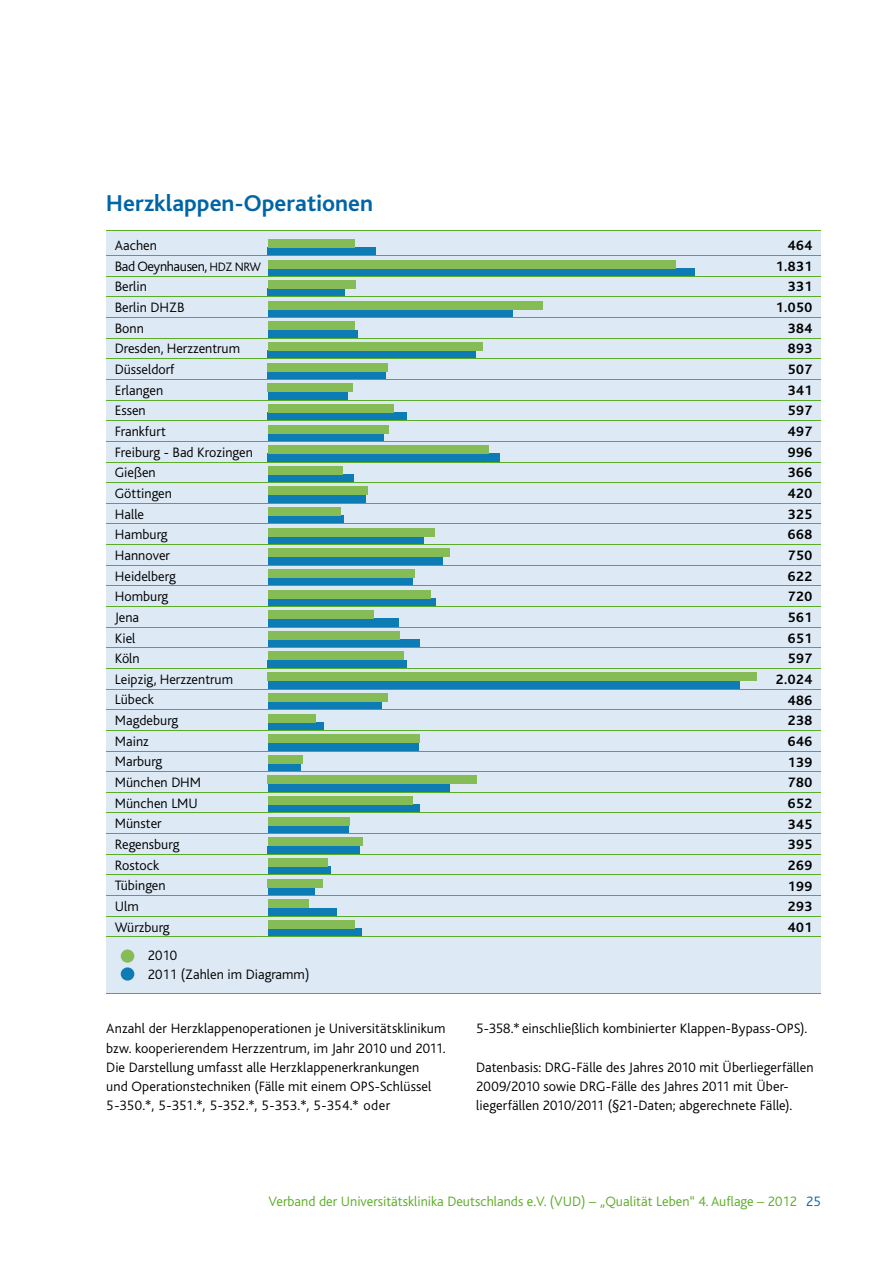
<style>
.page{position:relative;width:893px;height:1263px;background:#fff}
.page>*{position:absolute;margin:0;border:0;box-sizing:border-box;transform-origin:0 0}
.t1{font:700 24px "Bliss";color:#0065a6}
.t2{font:300 14.25px/20.7px "Bliss";color:#000}
.t3{font:700 14.25px/20.7px "Bliss";letter-spacing:.04em;color:#000;text-align:right}
.t4{font:300 14.25px "Bliss";color:#5bac26}
.s1{font-size:12.75px}
.s2{color:#0065a6}
</style>
<div class="page">
<div style="left:106px;top:230px;width:715px;height:763px;background:#dde9f4"></div>
<div style="left:268px;top:248px;width:108px;height:8px;background:#0d7cb5"></div>
<div style="left:268px;top:268px;width:427px;height:8px;background:#0d7cb5"></div>
<div style="left:268px;top:289px;width:77px;height:8px;background:#0d7cb5"></div>
<div style="left:268px;top:309px;width:245px;height:9px;background:#0d7cb5"></div>
<div style="left:268px;top:330px;width:89px;height:8px;background:#0d7cb5"></div>
<div style="left:268px;top:351px;width:208px;height:8px;background:#0d7cb5"></div>
<div style="left:268px;top:371px;width:118px;height:8px;background:#0d7cb5"></div>
<div style="left:268px;top:392px;width:79px;height:8px;background:#0d7cb5"></div>
<div style="left:268px;top:412px;width:139px;height:9px;background:#0d7cb5"></div>
<div style="left:268px;top:433px;width:116px;height:8px;background:#0d7cb5"></div>
<div style="left:268px;top:454px;width:232px;height:8px;background:#0d7cb5"></div>
<div style="left:268px;top:474px;width:85px;height:9px;background:#0d7cb5"></div>
<div style="left:268px;top:495px;width:98px;height:8px;background:#0d7cb5"></div>
<div style="left:268px;top:516px;width:76px;height:8px;background:#0d7cb5"></div>
<div style="left:268px;top:536px;width:156px;height:8px;background:#0d7cb5"></div>
<div style="left:268px;top:557px;width:175px;height:8px;background:#0d7cb5"></div>
<div style="left:268px;top:577px;width:145px;height:9px;background:#0d7cb5"></div>
<div style="left:268px;top:598px;width:168px;height:8px;background:#0d7cb5"></div>
<div style="left:268px;top:619px;width:131px;height:8px;background:#0d7cb5"></div>
<div style="left:268px;top:639px;width:152px;height:8px;background:#0d7cb5"></div>
<div style="left:268px;top:660px;width:139px;height:8px;background:#0d7cb5"></div>
<div style="left:268px;top:681px;width:472px;height:8px;background:#0d7cb5"></div>
<div style="left:268px;top:701px;width:113px;height:9px;background:#0d7cb5"></div>
<div style="left:268px;top:722px;width:55px;height:8px;background:#0d7cb5"></div>
<div style="left:268px;top:743px;width:150px;height:8px;background:#0d7cb5"></div>
<div style="left:268px;top:763px;width:32px;height:8px;background:#0d7cb5"></div>
<div style="left:268px;top:784px;width:182px;height:8px;background:#0d7cb5"></div>
<div style="left:268px;top:805px;width:152px;height:8px;background:#0d7cb5"></div>
<div style="left:268px;top:825px;width:80px;height:8px;background:#0d7cb5"></div>
<div style="left:268px;top:846px;width:92px;height:8px;background:#0d7cb5"></div>
<div style="left:268px;top:867px;width:63px;height:8px;background:#0d7cb5"></div>
<div style="left:268px;top:887px;width:46px;height:8px;background:#0d7cb5"></div>
<div style="left:268px;top:908px;width:68px;height:8px;background:#0d7cb5"></div>
<div style="left:268px;top:928px;width:93px;height:9px;background:#0d7cb5"></div>
<div style="left:268px;top:239px;width:87px;height:9px;background:#86bc55"></div>
<div style="left:268px;top:260px;width:407px;height:8px;background:#86bc55"></div>
<div style="left:268px;top:281px;width:87px;height:8px;background:#86bc55"></div>
<div style="left:268px;top:301px;width:275px;height:8px;background:#86bc55"></div>
<div style="left:268px;top:322px;width:86px;height:8px;background:#86bc55"></div>
<div style="left:268px;top:342px;width:215px;height:9px;background:#86bc55"></div>
<div style="left:268px;top:363px;width:120px;height:8px;background:#86bc55"></div>
<div style="left:268px;top:384px;width:85px;height:8px;background:#86bc55"></div>
<div style="left:268px;top:404px;width:125px;height:8px;background:#86bc55"></div>
<div style="left:268px;top:425px;width:120px;height:8px;background:#86bc55"></div>
<div style="left:268px;top:446px;width:220px;height:8px;background:#86bc55"></div>
<div style="left:268px;top:466px;width:74px;height:8px;background:#86bc55"></div>
<div style="left:268px;top:487px;width:100px;height:8px;background:#86bc55"></div>
<div style="left:268px;top:507px;width:72px;height:9px;background:#86bc55"></div>
<div style="left:268px;top:528px;width:166px;height:8px;background:#86bc55"></div>
<div style="left:268px;top:549px;width:182px;height:8px;background:#86bc55"></div>
<div style="left:268px;top:569px;width:147px;height:8px;background:#86bc55"></div>
<div style="left:268px;top:590px;width:162px;height:8px;background:#86bc55"></div>
<div style="left:268px;top:610px;width:105px;height:9px;background:#86bc55"></div>
<div style="left:268px;top:631px;width:131px;height:8px;background:#86bc55"></div>
<div style="left:268px;top:652px;width:136px;height:8px;background:#86bc55"></div>
<div style="left:268px;top:673px;width:489px;height:8px;background:#86bc55"></div>
<div style="left:268px;top:693px;width:119px;height:8px;background:#86bc55"></div>
<div style="left:268px;top:714px;width:47px;height:8px;background:#86bc55"></div>
<div style="left:268px;top:735px;width:152px;height:8px;background:#86bc55"></div>
<div style="left:268px;top:755px;width:34px;height:8px;background:#86bc55"></div>
<div style="left:268px;top:776px;width:209px;height:8px;background:#86bc55"></div>
<div style="left:268px;top:796px;width:144px;height:9px;background:#86bc55"></div>
<div style="left:268px;top:817px;width:81px;height:8px;background:#86bc55"></div>
<div style="left:268px;top:838px;width:95px;height:8px;background:#86bc55"></div>
<div style="left:268px;top:858px;width:60px;height:9px;background:#86bc55"></div>
<div style="left:268px;top:879px;width:55px;height:8px;background:#86bc55"></div>
<div style="left:268px;top:900px;width:41px;height:8px;background:#86bc55"></div>
<div style="left:268px;top:920px;width:87px;height:8px;background:#86bc55"></div>
<hr style="left:106px;top:230px;width:715px;height:1px;background:#5bac26">
<hr style="left:106px;top:255px;width:715px;height:1px;background:#5bac26">
<hr style="left:106px;top:276px;width:715px;height:1px;background:#5bac26">
<hr style="left:106px;top:296px;width:715px;height:1px;background:#5bac26">
<hr style="left:106px;top:317px;width:715px;height:1px;background:#5bac26">
<hr style="left:106px;top:338px;width:715px;height:1px;background:#5bac26">
<hr style="left:106px;top:358px;width:715px;height:1px;background:#5bac26">
<hr style="left:106px;top:379px;width:715px;height:1px;background:#5bac26">
<hr style="left:106px;top:400px;width:715px;height:1px;background:#5bac26">
<hr style="left:106px;top:420px;width:715px;height:1px;background:#5bac26">
<hr style="left:106px;top:441px;width:715px;height:1px;background:#5bac26">
<hr style="left:106px;top:462px;width:715px;height:1px;background:#5bac26">
<hr style="left:106px;top:482px;width:715px;height:1px;background:#5bac26">
<hr style="left:106px;top:503px;width:715px;height:1px;background:#5bac26">
<hr style="left:106px;top:523px;width:715px;height:1px;background:#5bac26">
<hr style="left:106px;top:544px;width:715px;height:1px;background:#5bac26">
<hr style="left:106px;top:565px;width:715px;height:1px;background:#5bac26">
<hr style="left:106px;top:585px;width:715px;height:1px;background:#5bac26">
<hr style="left:106px;top:606px;width:715px;height:1px;background:#5bac26">
<hr style="left:106px;top:627px;width:715px;height:1px;background:#5bac26">
<hr style="left:106px;top:647px;width:715px;height:1px;background:#5bac26">
<hr style="left:106px;top:668px;width:715px;height:1px;background:#5bac26">
<hr style="left:106px;top:689px;width:715px;height:1px;background:#5bac26">
<hr style="left:106px;top:709px;width:715px;height:1px;background:#5bac26">
<hr style="left:106px;top:730px;width:715px;height:1px;background:#5bac26">
<hr style="left:106px;top:750px;width:715px;height:1px;background:#5bac26">
<hr style="left:106px;top:771px;width:715px;height:1px;background:#5bac26">
<hr style="left:106px;top:792px;width:715px;height:1px;background:#5bac26">
<hr style="left:106px;top:812px;width:715px;height:1px;background:#5bac26">
<hr style="left:106px;top:833px;width:715px;height:1px;background:#5bac26">
<hr style="left:106px;top:854px;width:715px;height:1px;background:#5bac26">
<hr style="left:106px;top:874px;width:715px;height:1px;background:#5bac26">
<hr style="left:106px;top:895px;width:715px;height:1px;background:#5bac26">
<hr style="left:106px;top:916px;width:715px;height:1px;background:#5bac26">
<hr style="left:106px;top:936px;width:715px;height:1px;background:#5bac26">
<hr style="left:106px;top:993px;width:715px;height:1px;background:#5bac26">
<div style="left:121px;top:949px;width:13px;height:14px;background:#86bc55;border-radius:50%"></div>
<div style="left:121px;top:967px;width:13px;height:13px;background:#0d7cb5;border-radius:50%"></div>
<h1 class="t1" style="left:106px;top:190px;width:268px">Herzklappen-Operationen</h1>
<p class="t2" style="left:115px;top:235px;width:148px">Aachen<br>Bad Oeynhausen, <span class="s1">HDZ NRW<br></span>Berlin<br>Berlin DHZB<br>Bonn<br>Dresden, Herzzentrum<br>Düsseldorf<br>Erlangen<br>Essen<br>Frankfurt<br>Freiburg - Bad Krozingen<br>Gießen<br>Göttingen<br>Halle<br>Hamburg<br>Hannover<br>Heidelberg<br>Homburg<br>Jena<br>Kiel<br>Köln<br>Leipzig, Herzzentrum<br>Lübeck<br>Magdeburg<br>Mainz<br>Marburg<br>München DHM<br>München LMU<br>Münster<br>Regensburg<br>Rostock<br>Tübingen<br>Ulm<br>Würzburg</p>
<p class="t3" style="left:776px;top:235px;width:38px">464<br>1.831<br>331<br>1.050<br>384<br>893<br>507<br>341<br>597<br>497<br>996<br>366<br>420<br>325<br>668<br>750<br>622<br>720<br>561<br>651<br>597<br>2.024<br>486<br>238<br>646<br>139<br>780<br>652<br>345<br>395<br>269<br>199<br>293<br>401</p>
<p class="t2" style="left:148px;top:946px;width:163px;line-height:19.2px">2010<br>2011 (Zahlen im Diagramm)</p>
<p class="t2" style="left:106px;top:1019px;width:341px;line-height:19.2px">Anzahl der Herzklappenoperationen je Universitätsklinikum bzw. kooperierendem Herzzentrum, im Jahr 2010 und 2011.<br>Die Darstellung umfasst alle Herzklappenerkrankungen<br>und Operationstechniken (Fälle mit einem OPS-Schlüssel 5-350.*, 5-351.*, 5-352.*, 5-353.*, 5-354.* oder</p>
<p class="t2" style="left:476px;top:1019px;width:332px">5-358.* einschließlich kombinierter Klappen-Bypass-OPS).</p>
<p class="t2" style="left:476px;top:1058px;width:339px;line-height:19.2px">Datenbasis: DRG-Fälle des Jahres 2010 mit Überliegerfällen<br>2009/2010 sowie DRG-Fälle des Jahres 2011 mit Über&shy;liegerfällen 2010/2011 (§21-Daten; abgerechnete Fälle).</p>
<p class="t4" style="left:269px;top:1193px;width:554px">Verband der Universitätsklinika Deutschlands e.V. (VUD) – „Qualität Leben“ 4. Auflage – 2012 <span class="s2">25</span></p>
</div>
